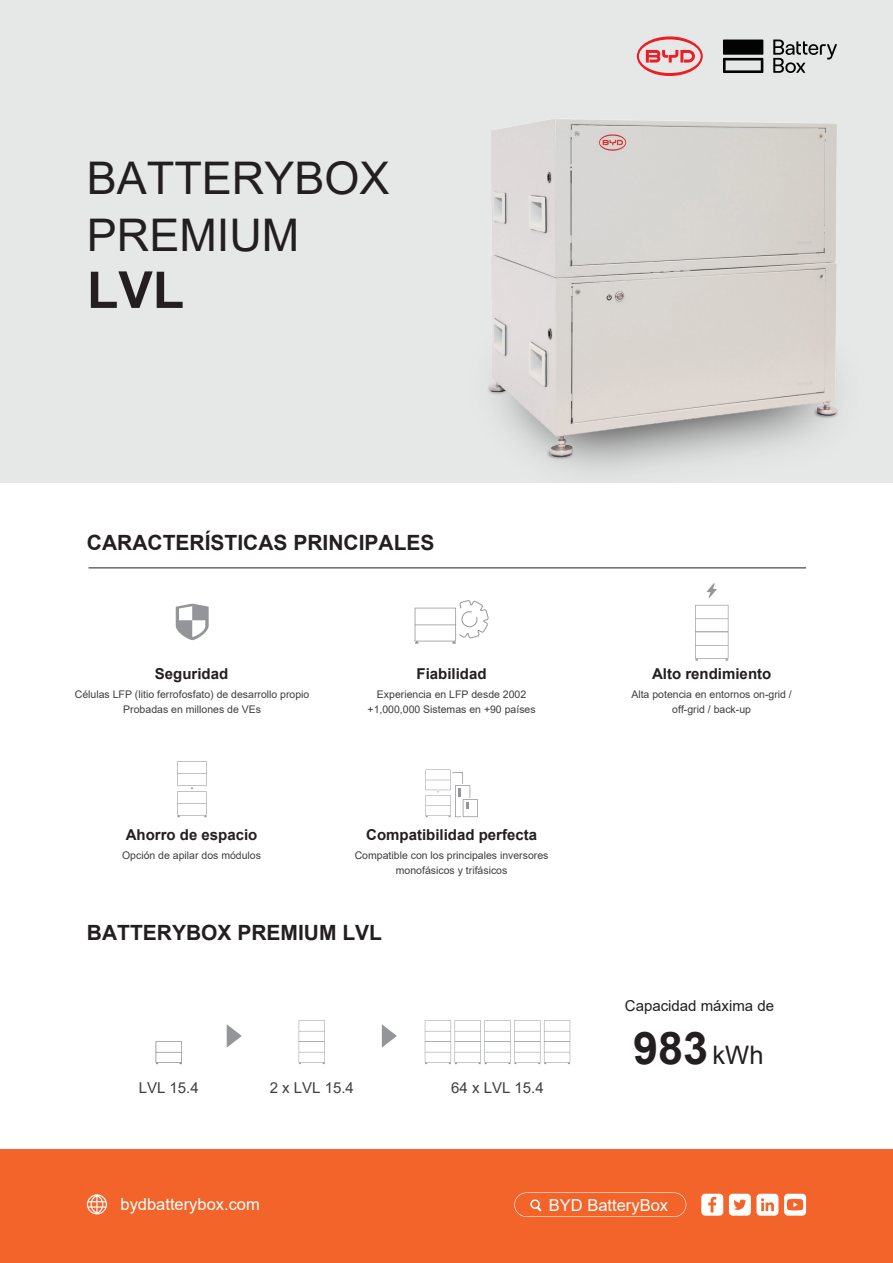
<style>
.page{position:relative;width:893px;height:1263px;background:#fff}
.page>*{position:absolute;margin:0;border:0;box-sizing:border-box;transform-origin:0 0}
.t1{font:700 51px "Arial";color:#231f20}
.t2{font:45px/57px "Arial";color:#231f20}
.t3{font:700 45px "Arial";color:#231f20}
.t4{font:700 21px "Arial";color:#231f20}
.t5{font:16.5px "Arial";color:#fff}
.t6{font:700 15px "Arial";color:#231f20}
.t7{font:15px "Arial";color:#3e3e3f}
.t8{font:15px "Arial";color:#231f20}
.t9{font:10.5px/15px "Arial";color:#3e3e3f;text-align:center}
.s1{font-weight:400;font-size:25.5px}
</style>
<div class="page">
<div style="left:0;top:0;width:893px;height:482px;background:#e5e8e7"></div>
<img style="left:488px;top:47px;width:351px;height:424px">
<svg style="left:227px;top:1024px;width:15px;height:24px"></svg>
<svg style="left:382px;top:1024px;width:15px;height:24px"></svg>
<svg style="left:156px;top:1041px;width:26px;height:23px"></svg>
<svg style="left:299px;top:1020px;width:26px;height:44px"></svg>
<svg style="left:425px;top:1020px;width:145px;height:44px"></svg>
<svg style="left:637px;top:36px;width:66px;height:40px"></svg>
<svg style="left:773px;top:40px;width:64px;height:33px"></svg>
<div style="left:723px;top:40px;width:40px;height:15px;background:#030303"></div>
<svg style="left:723px;top:58px;width:40px;height:15px"></svg>
<div style="left:0;top:1149px;width:893px;height:114px;background:#f2642a"></div>
<svg style="left:415px;top:600px;width:74px;height:44px"></svg>
<svg style="left:707px;top:583px;width:10px;height:15px"></svg>
<svg style="left:695px;top:605px;width:33px;height:56px"></svg>
<svg style="left:425px;top:769px;width:53px;height:48px"></svg>
<hr style="left:88px;top:567px;width:718px;height:1px;background:#231f20">
<svg style="left:176px;top:604px;width:33px;height:36px"></svg>
<svg style="left:514px;top:1192px;width:172px;height:25px"></svg>
<svg style="left:701px;top:1194px;width:22px;height:22px"></svg>
<svg style="left:729px;top:1194px;width:49px;height:22px"></svg>
<svg style="left:784px;top:1194px;width:22px;height:22px"></svg>
<svg style="left:87px;top:1194px;width:20px;height:20px"></svg>
<svg style="left:177px;top:761px;width:30px;height:56px"></svg>
<h2 class="t2" style="left:87px;top:149px;width:304px">BATTERYBOX<br>PREMIUM</h2>
<h1 class="t1" style="left:87px;top:254px;width:99px">LVL</h1>
<h3 class="t4" style="left:87px;top:528px;width:349px">CARACTERÍSTICAS PRINCIPALES</h3>
<h3 class="t6" style="left:155px;top:663px;width:75px">Seguridad</h3>
<h3 class="t6" style="left:417px;top:663px;width:72px">Fiabilidad</h3>
<p class="t9" style="left:368px;top:687px;width:170px">Experiencia en LFP desde 2002 +1,000,000 Sistemas en +90 países</p>
<p class="t9" style="left:75px;top:687px;width:236px">Células LFP (litio ferrofosfato) de desarrollo propio<br>Probadas en millones de VEs</p>
<h3 class="t6" style="left:126px;top:824px;width:133px">Ahorro de espacio</h3>
<p class="t9" style="left:122px;top:848px;width:140px">Opción de apilar dos módulos</p>
<h3 class="t6" style="left:366px;top:824px;width:172px">Compatibilidad perfecta</h3>
<p class="t9" style="left:355px;top:848px;width:195px">Compatible con los principales inversores monofásicos y trifásicos</p>
<h3 class="t4" style="left:87px;top:918px;width:297px">BATTERYBOX PREMIUM LVL</h3>
<h3 class="t7" style="left:139px;top:1078px;width:62px">LVL 15.4</h3>
<h3 class="t7" style="left:270px;top:1078px;width:86px">2 x LVL 15.4</h3>
<h3 class="t7" style="left:451px;top:1078px;width:94px">64 x LVL 15.4</h3>
<h3 class="t6" style="left:652px;top:663px;width:121px">Alto rendimiento</h3>
<p class="t9" style="left:631px;top:687px;width:162px">Alta potencia en entornos on-grid / off-grid / back-up</p>
<h3 class="t8" style="left:625px;top:996px;width:151px">Capacidad máxima de</h3>
<h2 class="t3" style="left:633px;top:1016px;width:132px">983 <span class="s1">kWh</span></h2>
<h3 class="t5" style="left:120px;top:1192px;width:141px">bydbatterybox.com</h3>
<h3 class="t5" style="left:549px;top:1194px;width:121px">BYD BatteryBox</h3>
</div>
